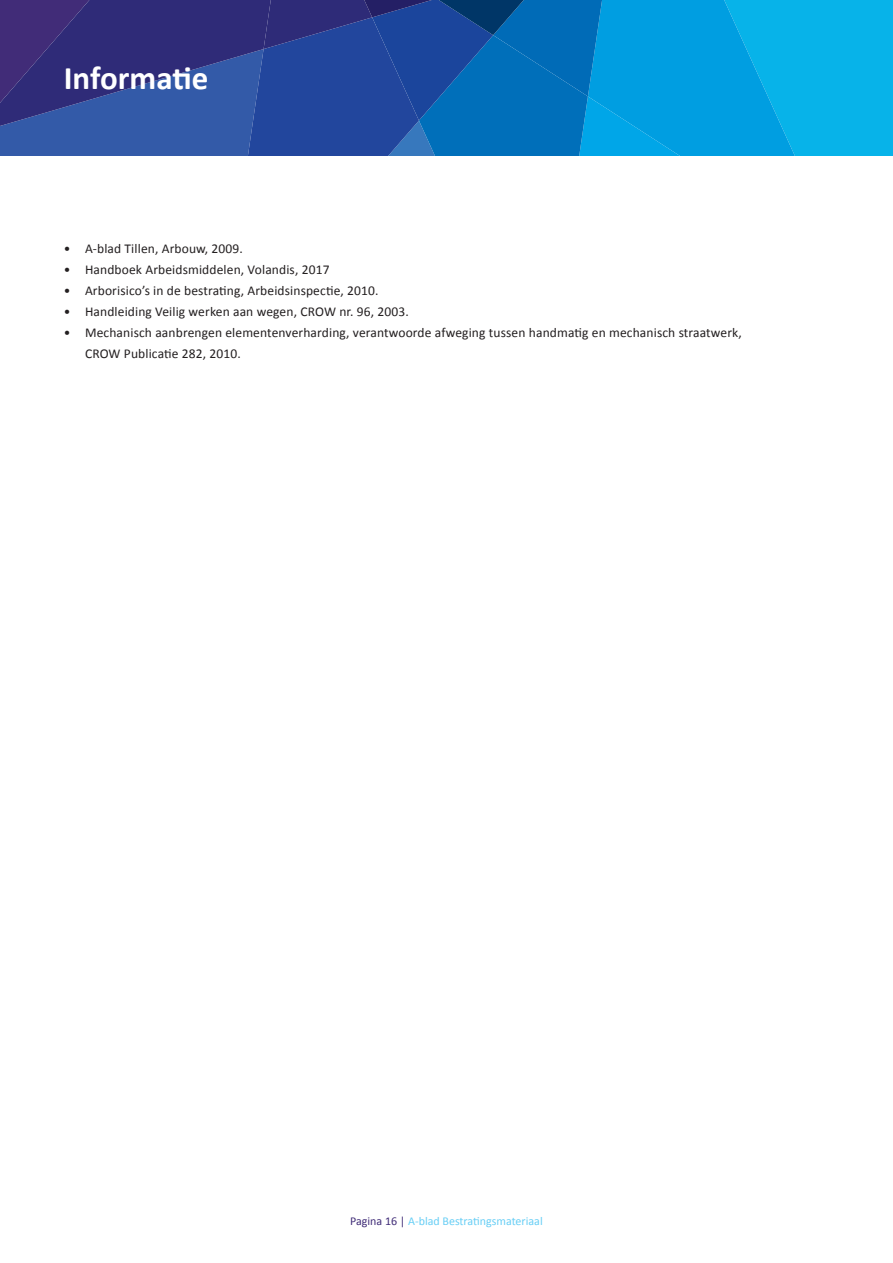
<style>
.page{position:relative;width:893px;height:1263px;background:#fff}
.page>*{position:absolute;margin:0;border:0;box-sizing:border-box;transform-origin:0 0}
.hoofdstuk{font:700 33px "Calibri";color:#fff}
.platte_tekst{font:13.5px/21px "Calibri";letter-spacing:.01em;color:#231f20}
.t1{font:12px "Calibri";color:#67cef5}
.s1{color:#402c77}
</style>
<div class="page">
<svg style="left:0;top:0;width:893px;height:155px;background:#176ab3"></svg>
<p class="hoofdstuk" style="left:64px;top:54px;width:146px">Informatie</p>
<p class="platte_tekst" style="left:64px;top:237px;width:181px">• A-blad Tillen, Arbouw, 2009.</p>
<p class="platte_tekst" style="left:64px;top:258px;width:267px">• Handboek Arbeidsmiddelen, Volandis, 2017</p>
<p class="platte_tekst" style="left:64px;top:279px;width:316px">• Arborisico’s in de bestrating, Arbeidsinspectie, 2010.</p>
<p class="platte_tekst" style="left:64px;top:300px;width:346px">• Handleiding Veilig werken aan wegen, CROW nr. 96, 2003.</p>
<p class="platte_tekst" style="left:85px;top:321px;width:658px;text-indent:-21px">• Mechanisch aanbrengen elementenverharding, verantwoorde afweging tussen handmatig en mechanisch straatwerk,<br>CROW Publicatie 282, 2010.</p>
<p class="t1" style="left:350px;top:1213px;width:194px"><span class="s1">Pagina 16 |</span> A-blad Bestratingsmateriaal</p>
</div>
